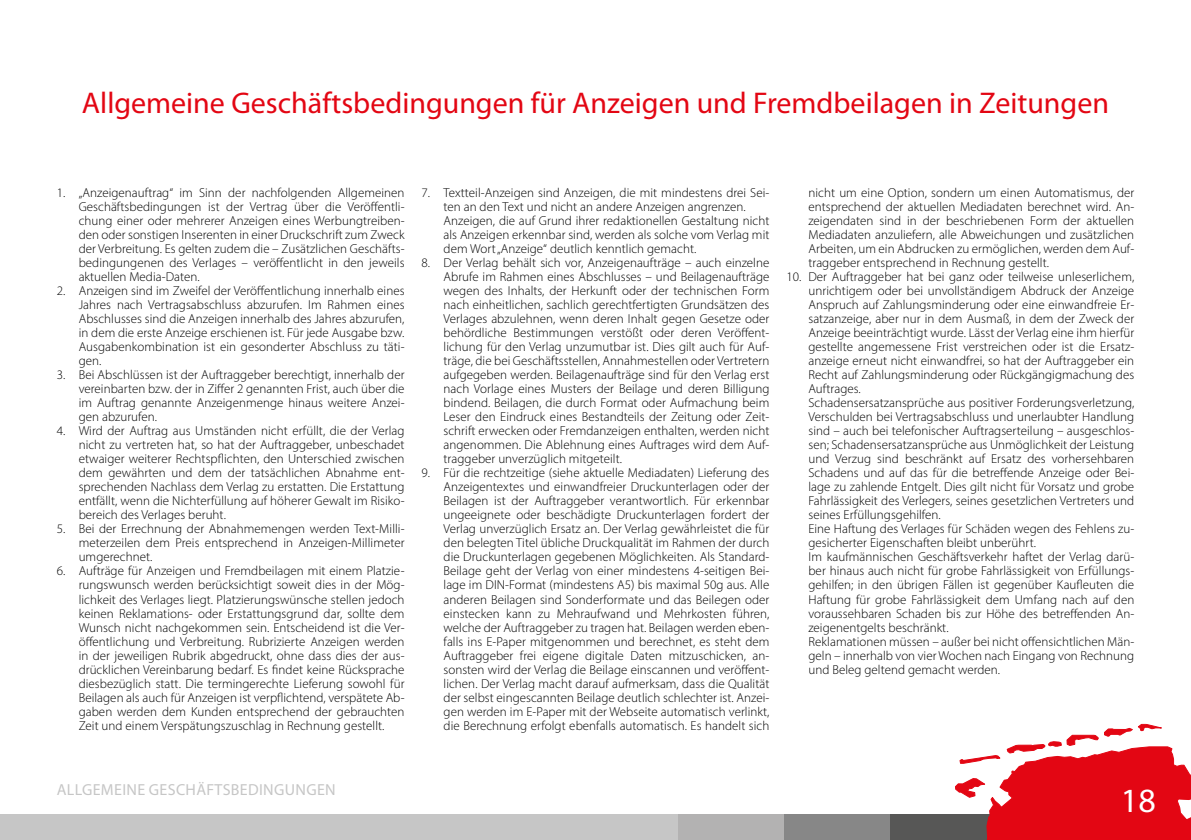
<style>
.page{position:relative;width:1191px;height:840px;background:#fff}
.page>*{position:absolute;margin:0;border:0;box-sizing:border-box;transform-origin:0 0}
.t1{font:34px "Myriad Pro";color:#fff}
.t2{font:30px "Myriad Pro";color:#e30613}
.Seiteninhalt{font:16px "Myriad Pro";letter-spacing:.02em;color:#c6c6c6}
.t3{font:300 13px/14px "Myriad Pro";letter-spacing:.005em;color:#000;text-align:justify}
</style>
<div class="page">
<div style="left:0;top:814px;width:678px;height:25px;background:#c6c6c6"></div>
<div style="left:890px;top:814px;width:106px;height:25px;background:#575756"></div>
<div style="left:784px;top:814px;width:106px;height:25px;background:#878787"></div>
<div style="left:678px;top:814px;width:106px;height:25px;background:#b3b2b2"></div>
<svg style="left:955px;top:723px;width:236px;height:116px"></svg>
<p class="t2" style="left:82px;top:85px;width:1028px">Allgemeine Geschäftsbedingungen für Anzeigen und Fremdbeilagen in Zeitungen</p>
<p class="t3" style="left:79px;top:185px;width:327px;text-indent:-22px">1. „Anzeigenauftrag“ im Sinn der nachfolgenden Allgemeinen Geschäftsbedingungen ist der Vertrag über die Veröffentli&shy;chung einer oder mehrerer Anzeigen eines Werbungtreiben&shy;den oder sonstigen Inserenten in einer Druckschrift zum Zweck der Verbreitung. Es gelten zudem die – Zusätzlichen Geschäfts&shy;bedingungenen des Verlages – veröffentlicht in den jeweils aktuellen Media-Daten.</p>
<p class="t3" style="left:79px;top:283px;width:327px;text-indent:-22px">2. Anzeigen sind im Zweifel der Veröffentlichung innerhalb eines Jahres nach Vertragsabschluss abzurufen. Im Rahmen eines Abschlusses sind die Anzeigen innerhalb des Jahres abzurufen, in dem die erste Anzeige erschienen ist. Für jede Ausgabe bzw.<br>Ausgabenkombination ist ein gesonderter Abschluss zu täti&shy;gen.</p>
<p class="t3" style="left:79px;top:367px;width:327px;text-indent:-22px">3. Bei Abschlüssen ist der Auftraggeber berechtigt, innerhalb der vereinbarten bzw. der in Ziffer 2 genannten Frist, auch über die im Auftrag genannte Anzeigenmenge hinaus weitere Anzei&shy;gen abzurufen.</p>
<p class="t3" style="left:79px;top:423px;width:327px;text-indent:-22px">4. Wird der Auftrag aus Umständen nicht erfüllt, die der Verlag nicht zu vertreten hat, so hat der Auftraggeber, unbeschadet etwaiger weiterer Rechtspflichten, den Unterschied zwischen dem gewährten und dem der tatsächlichen Abnahme ent&shy;sprechenden Nachlass dem Verlag zu erstatten. Die Erstattung entfällt, wenn die Nichterfüllung auf höherer Gewalt im Risiko&shy;bereich des Verlages beruht.</p>
<p class="t3" style="left:79px;top:521px;width:327px;text-indent:-22px">5. Bei der Errechnung der Abnahmemengen werden Text-Milli&shy;meterzeilen dem Preis entsprechend in Anzeigen-Millimeter umgerechnet.</p>
<p class="t3" style="left:79px;top:563px;width:327px;text-indent:-22px">6. Aufträge für Anzeigen und Fremdbeilagen mit einem Platzie&shy;rungswunsch werden berücksichtigt soweit dies in der Mög&shy;lichkeit des Verlages liegt. Platzierungswünsche stellen jedoch keinen Reklamations- oder Erstattungsgrund dar, sollte dem Wunsch nicht nachgekommen sein. Entscheidend ist die Ver&shy;öffentlichung und Verbreitung. Rubrizierte Anzeigen werden in der jeweiligen Rubrik abgedruckt, ohne dass dies der aus&shy;drücklichen Vereinbarung bedarf. Es findet keine Rücksprache diesbezüglich statt. Die termingerechte Lieferung sowohl für Beilagen als auch für Anzeigen ist verpflichtend, verspätete Ab&shy;gaben werden dem Kunden entsprechend der gebrauchten Zeit und einem Verspätungszuschlag in Rechnung gestellt.</p>
<p class="t3" style="left:421px;top:185px;width:349px;text-align:center">7. Textteil-Anzeigen sind Anzeigen, die mit mindestens drei Sei&shy;ten an den Text und nicht an andere Anzeigen angrenzen.</p>
<p class="t3" style="left:443px;top:213px;width:327px">Anzeigen, die auf Grund ihrer redaktionellen Gestaltung nicht als Anzeigen erkennbar sind, werden als solche vom Verlag mit dem Wort „Anzeige“ deutlich kenntlich gemacht.</p>
<p class="t3" style="left:443px;top:255px;width:327px;text-indent:-22px">8. Der Verlag behält sich vor, Anzeigenaufträge – auch einzelne Abrufe im Rahmen eines Abschlusses – und Beilagenaufträge wegen des Inhalts, der Herkunft oder der technischen Form nach einheitlichen, sachlich gerechtfertigten Grundsätzen des Verlages abzulehnen, wenn deren Inhalt gegen Gesetze oder behördliche Bestimmungen verstößt oder deren Veröffent&shy;lichung für den Verlag unzumutbar ist. Dies gilt auch für Auf&shy;träge, die bei Geschäftsstellen, Annahmestellen oder Vertretern aufgegeben werden. Beilagenaufträge sind für den Verlag erst nach Vorlage eines Musters der Beilage und deren Billigung bindend. Beilagen, die durch Format oder Aufmachung beim Leser den Eindruck eines Bestandteils der Zeitung oder Zeit&shy;schrift erwecken oder Fremdanzeigen enthalten, werden nicht angenommen. Die Ablehnung eines Auftrages wird dem Auf&shy;traggeber unverzüglich mitgeteilt.</p>
<p class="t3" style="left:443px;top:465px;width:327px;text-indent:-22px">9. Für die rechtzeitige (siehe aktuelle Mediadaten) Lieferung des Anzeigentextes und einwandfreier Druckunterlagen oder der Beilagen ist der Auftraggeber verantwortlich. Für erkennbar ungeeignete oder beschädigte Druckunterlagen fordert der Verlag unverzüglich Ersatz an. Der Verlag gewährleistet die für den belegten Titel übliche Druckqualität im Rahmen der durch die Druckunterlagen gegebenen Möglichkeiten. Als Standard-Beilage geht der Verlag von einer mindestens 4-seitigen Bei&shy;lage im DIN-Format (mindestens A5) bis maximal 50g aus. Alle anderen Beilagen sind Sonderformate und das Beilegen oder einstecken kann zu Mehraufwand und Mehrkosten führen, welche der Auftraggeber zu tragen hat. Beilagen werden eben&shy;falls ins E-Paper mitgenommen und berechnet, es steht dem Auftraggeber frei eigene digitale Daten mitzuschicken, an&shy;sonsten wird der Verlag die Beilage einscannen und veröffent&shy;lichen. Der Verlag macht darauf aufmerksam, dass die Qualität der selbst eingescannten Beilage deutlich schlechter ist. Anzei&shy;gen werden im E-Paper mit der Webseite automatisch verlinkt, die Berechnung erfolgt ebenfalls automatisch. Es handelt sich</p>
<p class="t3" style="left:808px;top:185px;width:327px">nicht um eine Option, sondern um einen Automatismus, der entsprechend der aktuellen Mediadaten berechnet wird. An&shy;zeigendaten sind in der beschriebenen Form der aktuellen Mediadaten anzuliefern, alle Abweichungen und zusätzlichen Arbeiten, um ein Abdrucken zu ermöglichen, werden dem Auf&shy;traggeber entsprechend in Rechnung gestellt.</p>
<p class="t3" style="left:808px;top:269px;width:327px;text-indent:-22px">10. Der Auftraggeber hat bei ganz oder teilweise unleserlichem, unrichtigem oder bei unvollständigem Abdruck der Anzeige Anspruch auf Zahlungsminderung oder eine einwandfreie Er&shy;satzanzeige, aber nur in dem Ausmaß, in dem der Zweck der Anzeige beeinträchtigt wurde. Lässt der Verlag eine ihm hierfür gestellte angemessene Frist verstreichen oder ist die Ersatz&shy;anzeige erneut nicht einwandfrei, so hat der Auftraggeber ein Recht auf Zahlungsminderung oder Rückgängigmachung des Auftrages.</p>
<p class="t3" style="left:808px;top:395px;width:327px">Schadensersatzansprüche aus positiver Forderungsverletzung, Verschulden bei Vertragsabschluss und unerlaubter Handlung sind – auch bei telefonischer Auftragserteilung – ausgeschlos&shy;sen; Schadensersatzansprüche aus Unmöglichkeit der Leistung und Verzug sind beschränkt auf Ersatz des vorhersehbaren Schadens und auf das für die betreffende Anzeige oder Bei&shy;lage zu zahlende Entgelt. Dies gilt nicht für Vorsatz und grobe Fahrlässigkeit des Verlegers, seines gesetzlichen Vertreters und seines Erfüllungsgehilfen.</p>
<p class="t3" style="left:808px;top:521px;width:327px">Eine Haftung des Verlages für Schäden wegen des Fehlens zu&shy;gesicherter Eigenschaften bleibt unberührt.</p>
<p class="t3" style="left:808px;top:549px;width:327px">Im kaufmännischen Geschäftsverkehr haftet der Verlag darü&shy;ber hinaus auch nicht für grobe Fahrlässigkeit von Erfüllungs&shy;gehilfen; in den übrigen Fällen ist gegenüber Kaufleuten die Haftung für grobe Fahrlässigkeit dem Umfang nach auf den voraussehbaren Schaden bis zur Höhe des betreffenden An&shy;zeigenentgelts beschränkt.</p>
<p class="t3" style="left:808px;top:633px;width:327px">Reklamationen müssen – außer bei nicht offensichtlichen Män&shy;geln – innerhalb von vier Wochen nach Eingang von Rechnung und Beleg geltend gemacht werden.</p>
<p class="Seiteninhalt" style="left:57px;top:779px;width:280px">ALLGEMEINE GESCHÄFTSBEDINGUNGEN</p>
<h1 class="t1" style="left:1121px;top:779px;width:36px">18</h1>
</div>
